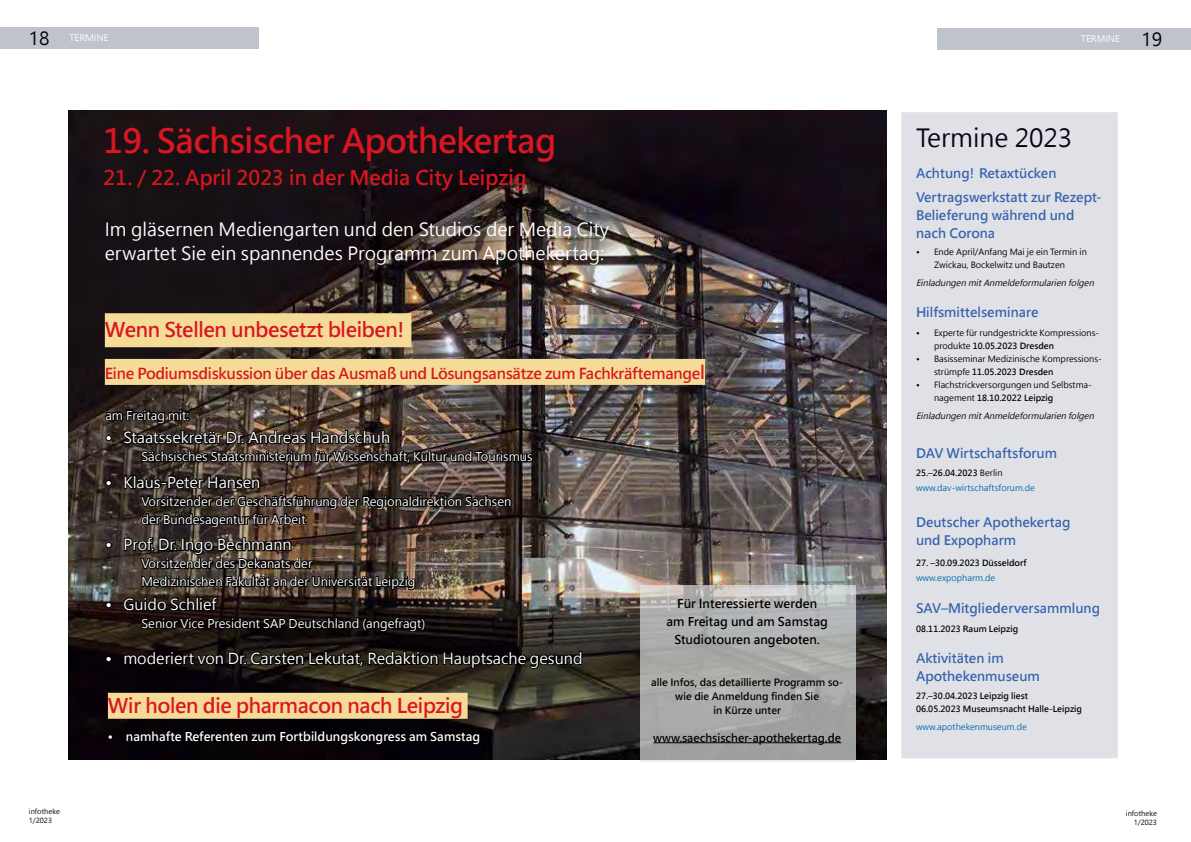
<style>
.page{position:relative;width:1191px;height:842px;background:#fff}
.page>*{position:absolute;margin:0;border:0;box-sizing:border-box;transform-origin:0 0}
.t1{font:700 33px "Microsoft Jheng Hei";letter-spacing:-.02em;color:#d91621}
.t2{font:24.7px "Microsoft Jheng Hei";color:#070714}
.t3{font:700 20px "Microsoft Jheng Hei";letter-spacing:-.02em;color:#d91621}
.t4{font:700 20px "Microsoft Jheng Hei";color:#d91621}
.t5{font:18px/24px "Microsoft Jheng Hei UI Regular";color:#fff}
.t6{font:18px "Microsoft Jheng Hei UI Regular";color:#000}
.t7{font:15px "Microsoft Jheng Hei";color:#fff}
.t8{font:700 15px "Microsoft Jheng Hei";letter-spacing:-.02em;color:#d91621}
.t9{font:700 13px/18px "Microsoft Jheng Hei";color:#3663ad}
.t10{font:12px/18px "Microsoft Jheng Hei";color:#fff}
.t11{font:700 12px/18px "Microsoft Jheng Hei";color:#000;text-align:center}
.t12{font:700 12px "Microsoft Jheng Hei";color:#fff}
.t13{font:700 12px "Microsoft Jheng Hei";color:#f4dc98}
.t14{font:700 11px "Microsoft Jheng Hei";color:#000}
.t15{font:700 10px/14px "Microsoft Jheng Hei";color:#000;text-align:center}
.t16{font:9px "Microsoft Jheng Hei UI Regular";color:#fff}
.t17{font:8.5px/13px "Microsoft Jheng Hei";color:#000}
.t18{font:700 8.5px/13px "Microsoft Jheng Hei";color:#000}
.t19{font:8.5px/15px "Microsoft Jheng Hei";color:#006aab}
.t20{font:italic 8.5px "Microsoft Jheng Hei";color:#000}
.t21{font:7px/8.4px "Microsoft Jheng Hei UI Regular";color:#000}
.s1{font-size:18px}
.s2{font-weight:700}
.s3{font-weight:700;color:#000}
.s4{color:#000}
</style>
<div class="page">
<div style="left:937px;top:28px;width:254px;height:21px;background:#bec3cc"></div>
<div style="left:0;top:28px;width:258px;height:21px;background:#bec3cc"></div>
<div style="left:895px;top:107px;width:228px;height:657px;background:#e0e1e6"></div>
<div style="left:890px;top:101px;width:239px;height:669px;border:11px solid #fff"></div>
<img style="left:69px;top:110px;width:818px;height:650px">
<div style="left:105px;top:313px;width:306px;height:34px;background:#f4dc98"></div>
<div style="left:105px;top:359px;width:600px;height:26px;background:#f4dc98"></div>
<svg style="left:104px;top:407px;width:431px;height:229px;background:#3b2f29"></svg>
<svg style="left:104px;top:654px;width:9px;height:10px"></svg>
<svg style="left:123px;top:649px;width:460px;height:42px;background:#1c1712"></svg>
<svg style="left:640px;top:585px;width:215px;height:177px;background:#acadac"></svg>
<div style="left:108px;top:693px;width:359px;height:26px;background:#f4dc98"></div>
<svg style="left:107px;top:732px;width:8px;height:9px"></svg>
<div style="left:125px;top:728px;width:356px;height:20px;background:#030105"></div>
<hr style="left:653px;top:742px;width:188px;height:1px;background:#000">
<h3 class="t6" style="left:29px;top:27px;width:22px">18</h3>
<p class="t16" style="left:1081px;top:33px;width:7px">Termi</p>
<p class="t16" style="left:1108px;top:33px;width:12px">ne</p>
<p class="t16" style="left:69px;top:32px;width:7px">Termi</p>
<p class="t16" style="left:96px;top:32px;width:12px">ne</p>
<h3 class="t6" style="left:1141px;top:28px;width:22px">19</h3>
<h1 class="t1" style="left:104px;top:120px;width:454px">19. Sächsischer Apothekertag</h1>
<h3 class="t4" style="left:104px;top:165px;width:425px">21. / 22. April 2023 in der Media City Leipzig</h3>
<h3 class="t5" style="left:105px;top:218px;width:506px">Im gläsernen Mediengarten und den Studios der Media City erwartet Sie ein spannendes Programm zum Apothekertag:</h3>
<h3 class="t3" style="left:105px;top:317px;width:304px">Wenn Stellen unbesetzt bleiben!</h3>
<p class="t8" style="left:105px;top:364px;width:602px">Eine Podiumsdiskussion über das Ausmaß und Lösungsansätze zum Fachkräftemange<span class="s1">l</span></p>
<p class="t10" style="left:105px;top:406px;width:86px">am Freitag mit:</p>
<p class="t7" style="left:105px;top:428px;width:286px">• Staatssekretär Dr. Andreas Handschuh</p>
<p class="t10" style="left:141px;top:448px;width:393px">Sächsisches Staatsministerium für Wissenschaft, Kultur und Tourismus</p>
<p class="t7" style="left:105px;top:473px;width:156px">• Klaus-Peter Hansen</p>
<p class="t10" style="left:141px;top:492px;width:371px">Vorsitzender der Geschäftsführung der Regionaldirektion Sachsen der Bundesagentur für Arbeit</p>
<p class="t7" style="left:105px;top:535px;width:188px">• Prof. Dr. Ingo Bechmann</p>
<p class="t10" style="left:141px;top:555px;width:275px">Vorsitzender des Dekanats der<br>Medizinischen Fakultät an der Universität Leipzig</p>
<p class="t7" style="left:105px;top:595px;width:113px">• Guido Schlief</p>
<p class="t10" style="left:141px;top:614px;width:285px">Senior Vice President SAP Deutschland (angefragt)</p>
<p class="t7" style="left:105px;top:649px;width:478px">• moderiert von Dr. Carsten Lekutat, Redaktion Hauptsache gesund</p>
<h3 class="t3" style="left:108px;top:693px;width:357px">Wir holen die pharmacon nach Leipzig</h3>
<p class="t12" style="left:108px;top:729px;width:374px">• namhafte Referenten zum Fortbildungskongress am Samstag</p>
<p class="t13" style="left:646px;top:589px;width:7px">•</p>
<p class="t11" style="left:666px;top:594px;width:163px">Für Interessierte werden<br>am Freitag und am Samstag<br>Studiotouren angeboten.</p>
<p class="t15" style="left:651px;top:675px;width:193px">alle Infos, das detaillierte Programm so&shy;wie die Anmeldung finden Sie<br>in Kürze unter</p>
<p class="t14" style="left:653px;top:731px;width:189px">www.saechsischer-apothekertag.de</p>
<h2 class="t2" style="left:916px;top:122px;width:158px">Termine 2023</h2>
<p class="t9" style="left:916px;top:162px;width:187px;line-height:23.7px">Achtung! Retaxtücken<br>Vertragswerkstatt zur Rezept-</p>
<p class="t9" style="left:916px;top:206px;width:160px">Belieferung während und nach Corona</p>
<p class="t17" style="left:916px;top:245px;width:172px;text-align:center">• Ende April/Anfang Mai je ein Termin in<br>Zwickau, Bockelwitz und Bautzen</p>
<p class="t20" style="left:916px;top:277px;width:182px">Einladungen mitAnmeldeformularien folgen</p>
<p class="t9" style="left:916px;top:304px;width:124px">Hilfsmittelseminare</p>
<p class="t17" style="left:934px;top:326px;width:167px;text-indent:-18px">• Experte für rundgestrickte Kompressions&shy;produkte <span class="s2">10.05.2023 Dresden</span></p>
<p class="t17" style="left:934px;top:352px;width:169px;text-indent:-18px">• Basisseminar Medizinische Kompressions&shy;strümpfe <span class="s2">11.05.2023 Dresden</span></p>
<p class="t17" style="left:934px;top:378px;width:159px;text-indent:-18px">• Flachstrickversorgungen und Selbstma&shy;nagement <span class="s2">18.10.2022 Leipzig</span></p>
<p class="t20" style="left:916px;top:411px;width:182px">Einladungen mitAnmeldeformularien folgen</p>
<p class="t9" style="left:916px;top:444px;width:143px">DAV Wirtschaftsforum</p>
<p class="t19" style="left:916px;top:466px;width:121px"><span class="s3">25.–26.04.2023</span> <span class="s4">Berlin </span>www.dav-wirtschaftsforum.de</p>
<p class="t9" style="left:916px;top:514px;width:156px">Deutscher Apothekertag und Expopharm</p>
<p class="t18" style="left:916px;top:556px;width:112px">27. –30.09.2023 Düsseldorf</p>
<p class="t19" style="left:916px;top:570px;width:81px">www.expopharm.de</p>
<p class="t9" style="left:916px;top:599px;width:186px">SAV–Mitgliederversammlung</p>
<p class="t18" style="left:916px;top:622px;width:104px">08.11.2023 Raum Leipzig</p>
<p class="t9" style="left:916px;top:649px;width:125px">Aktivitäten im<br>Apothekenmuseum</p>
<p class="t18" style="left:916px;top:690px;width:168px">27.–30.04.2023 Leipzig liest<br>06.05.2023 Museumsnacht Halle-Leipzig</p>
<p class="t19" style="left:916px;top:720px;width:112px">www.apothekenmuseum.de</p>
<p class="t21" style="left:29px;top:807px;width:33px">infotheke<br>1/2023</p>
<p class="t21" style="left:1125px;top:810px;width:33px;text-align:right">infotheke<br>1/2023</p>
</div>
